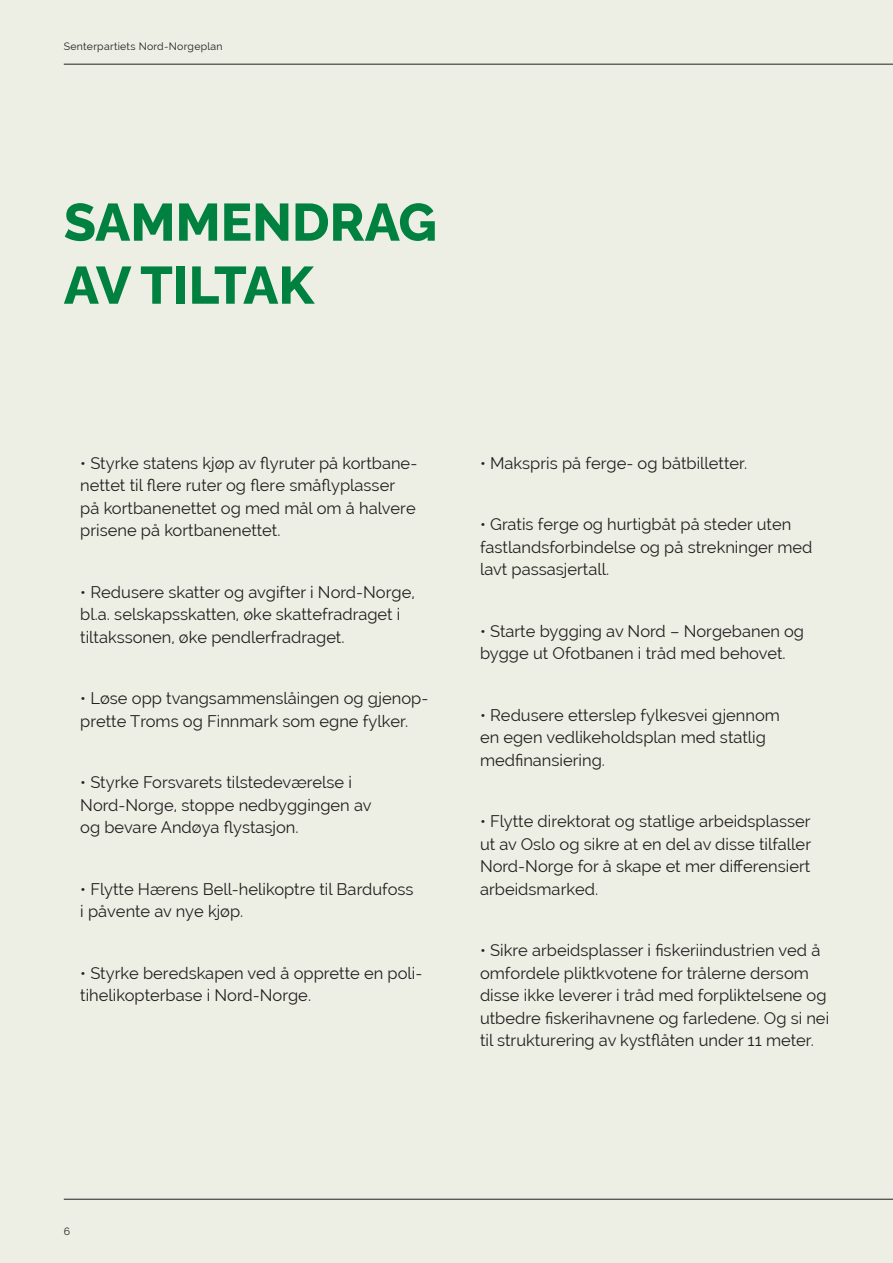
<style>
.page{position:relative;width:893px;height:1263px;background:#edefe4}
.page>*{position:absolute;margin:0;border:0;box-sizing:border-box;transform-origin:0 0}
.t1{font:800 52.5px/63px "Raleway";color:#008140}
.t2{font:16.5px/22.5px "Raleway";color:#231f20}
.t3{font:10.5px "Raleway";letter-spacing:.025em;color:#231f20}
</style>
<div class="page">
<hr style="left:64px;top:1199px;width:829px;height:1px;background:#231f20">
<hr style="left:64px;top:64px;width:829px;height:1px;background:#231f20">
<p class="t3" style="left:64px;top:40px;width:160px">Senterpartiets Nord-Norgeplan</p>
<h1 class="t1" style="left:64px;top:185px;width:375px">SAMMENDRAG<br>AV TILTAK</h1>
<p class="t2" style="left:80px;top:451px;width:338px">• Styrke statens kjøp av flyruter på kortbane&shy;nettet til flere ruter og flere småflyplasser på kortbanenettet og med mål om å halvere prisene på kortbanenettet.</p>
<p class="t2" style="left:80px;top:581px;width:336px">• Redusere skatter og avgifter i Nord-Norge, bl.a. selskapsskatten, øke skattefradraget i tiltakssonen, øke pendlerfradraget.</p>
<p class="t2" style="left:80px;top:687px;width:350px">• Løse opp tvangsammenslåingen og gjenop&shy;prette Troms og Finnmark som egne fylker.</p>
<p class="t2" style="left:80px;top:771px;width:293px">• Styrke Forsvarets tilstedeværelse i<br>Nord-Norge, stoppe nedbyggingen av og bevare Andøya flystasjon.</p>
<p class="t2" style="left:80px;top:878px;width:335px">• Flytte Hærens Bell-helikoptre til Bardufoss i påvente av nye kjøp.</p>
<p class="t2" style="left:80px;top:962px;width:344px">• Styrke beredskapen ved å opprette en poli&shy;tihelikopterbase i Nord-Norge.</p>
<p class="t2" style="left:480px;top:451px;width:269px">• Makspris på ferge- og båtbilletter.</p>
<p class="t2" style="left:480px;top:513px;width:334px">• Gratis ferge og hurtigbåt på steder uten fastlandsforbindelse og på strekninger med lavt passasjertall.</p>
<p class="t2" style="left:480px;top:619px;width:326px">• Starte bygging av Nord – Norgebanen og bygge ut Ofotbanen i tråd med behovet.</p>
<p class="t2" style="left:480px;top:703px;width:301px">• Redusere etterslep fylkesvei gjennom en egen vedlikeholdsplan med statlig medfinansiering.</p>
<p class="t2" style="left:480px;top:810px;width:333px;text-align:justify">• Flytte direktorat og statlige arbeidsplasser ut av Oslo og sikre at en del av disse tilfaller Nord-Norge for å skape et mer differensiert arbeidsmarked.</p>
<p class="t2" style="left:480px;top:939px;width:351px">• Sikre arbeidsplasser i fiskeriindustrien ved å omfordele pliktkvotene for trålerne dersom disse ikke leverer i tråd med forpliktelsene og utbedre fiskerihavnene og farledene. Og si nei til strukturering av kystflåten under 11 meter.</p>
<p class="t3" style="left:64px;top:1225px;width:8px">6</p>
</div>
